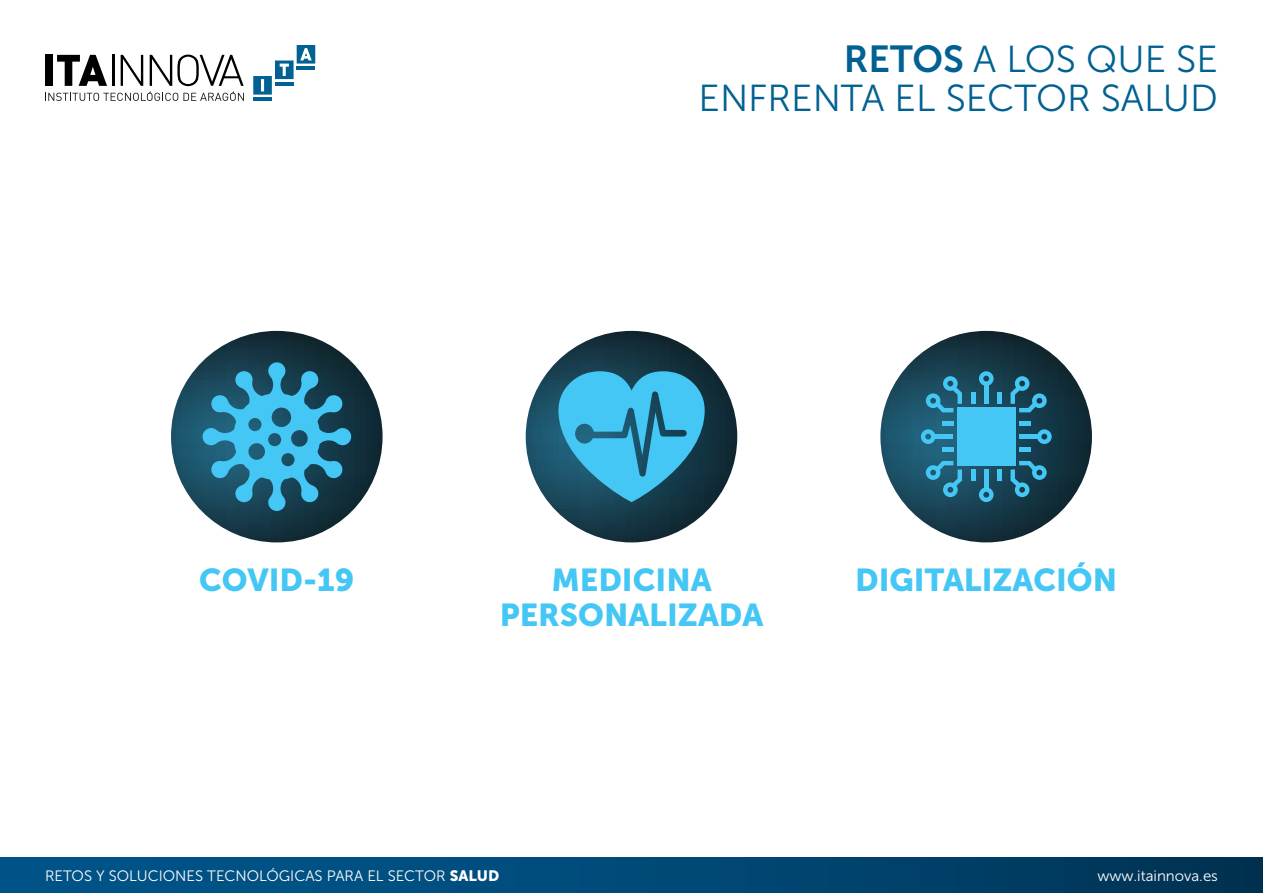
<style>
.page{position:relative;width:1263px;height:893px;background:#fff}
.page>*{position:absolute;margin:0;border:0;box-sizing:border-box;transform-origin:0 0}
.t1{font:37.5px/39px "Museo Sans 300";color:#006192;text-align:right}
.t2{font:31.5px/34.5px "Museo Sans 900";color:#44c7f4;text-align:center}
.t3{font:15px "Museo Sans 300";color:#fff}
.s1{font-family:"Museo Sans 700"}
.s2{font-family:"Museo Sans 900"}
</style>
<div class="page">
<div style="left:0;top:857px;width:1263px;height:36px;background:linear-gradient(to right,#005991,#003557)"></div>
<svg style="left:45px;top:92px;width:199px;height:9px"></svg>
<hr style="left:253px;top:98px;width:19px;height:3px;background:#006192">
<svg style="left:253px;top:45px;width:62px;height:50px"></svg>
<div style="left:45px;top:55px;width:8px;height:31px;background:#010000"></div>
<svg style="left:57px;top:55px;width:50px;height:31px"></svg>
<hr style="left:112px;top:55px;width:2px;height:31px;background:#010000">
<svg style="left:121px;top:55px;width:22px;height:31px"></svg>
<svg style="left:150px;top:55px;width:94px;height:31px"></svg>
<svg style="left:171px;top:331px;width:212px;height:211px;background:#173947"></svg>
<svg style="left:202px;top:362px;width:150px;height:150px;background:#2a7996"></svg>
<svg style="left:526px;top:331px;width:211px;height:211px;background:#153846"></svg>
<svg style="left:558px;top:371px;width:147px;height:131px;background:#3396b9"></svg>
<svg style="left:880px;top:331px;width:212px;height:211px;background:#173f4f"></svg>
<div style="left:957px;top:407px;width:58px;height:59px;background:#44c7f4"></div>
<hr style="left:984px;top:385px;width:4px;height:19px;background:#44c7f4">
<svg style="left:979px;top:371px;width:14px;height:15px"></svg>
<hr style="left:971px;top:392px;width:4px;height:12px;background:#44c7f4">
<div style="left:997px;top:392px;width:5px;height:12px;background:#44c7f4"></div>
<svg style="left:926px;top:376px;width:36px;height:36px"></svg>
<div style="left:934px;top:434px;width:19px;height:5px;background:#44c7f4"></div>
<svg style="left:921px;top:429px;width:14px;height:15px"></svg>
<hr style="left:941px;top:448px;width:12px;height:4px;background:#44c7f4">
<div style="left:941px;top:421px;width:12px;height:5px;background:#44c7f4"></div>
<svg style="left:926px;top:461px;width:36px;height:36px"></svg>
<hr style="left:984px;top:469px;width:4px;height:19px;background:#44c7f4">
<svg style="left:979px;top:487px;width:14px;height:15px"></svg>
<div style="left:997px;top:469px;width:5px;height:12px;background:#44c7f4"></div>
<hr style="left:971px;top:469px;width:4px;height:12px;background:#44c7f4">
<svg style="left:1010px;top:376px;width:37px;height:36px"></svg>
<svg style="left:1010px;top:461px;width:37px;height:36px"></svg>
<div style="left:1019px;top:434px;width:19px;height:5px;background:#44c7f4"></div>
<svg style="left:1037px;top:429px;width:15px;height:15px"></svg>
<div style="left:1019px;top:421px;width:12px;height:5px;background:#44c7f4"></div>
<hr style="left:1019px;top:448px;width:12px;height:4px;background:#44c7f4">
<h1 class="t1" style="left:698px;top:40px;width:521px"><span class="s1">RETOS</span> A LOS QUE SE<br>ENFRENTA EL SECTOR SALUD</h1>
<h2 class="t2" style="left:199px;top:563px;width:157px">COVID-19</h2>
<h2 class="t2" style="left:500px;top:563px;width:265px">MEDICINA<br>PERSONALIZADA</h2>
<h2 class="t2" style="left:855px;top:563px;width:263px">DIGITALIZACIÓN</h2>
<p class="t3" style="left:45px;top:868px;width:456px">RETOS Y SOLUCIONES TECNOLÓGICAS PARA EL SECTOR <span class="s2">SALUD</span></p>
<p class="t3" style="left:1097px;top:868px;width:122px">www.itainnova.es</p>
</div>
